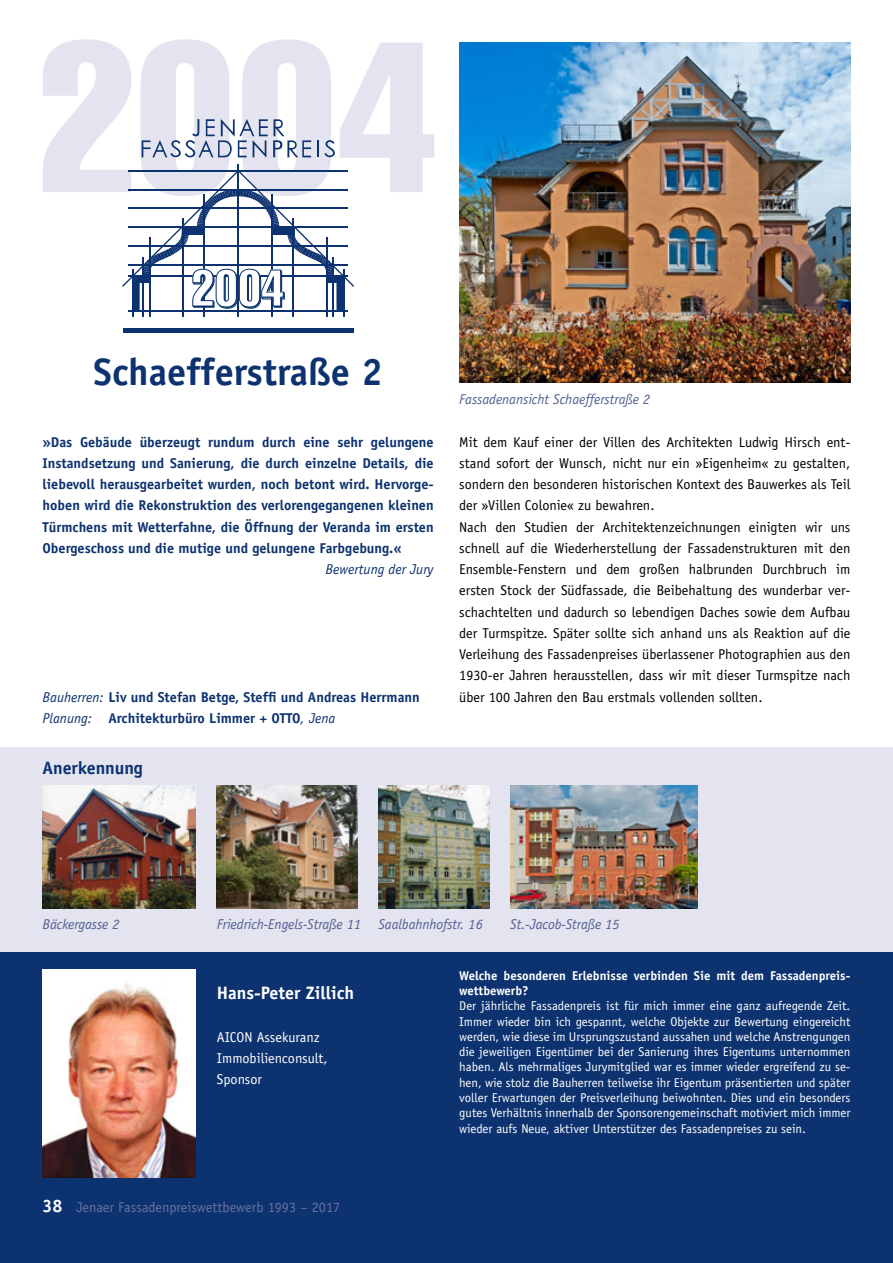
<style>
.page{position:relative;width:893px;height:1263px;background:#fff}
.page>*{position:absolute;margin:0;border:0;box-sizing:border-box;transform-origin:0 0}
.t1{font:extra-condensed 210px "Helvetica";color:#e3e4ef}
.t2{font:extra-condensed 50.55px "Helvetica";color:#fff;scale:.95 1}
.t3{font:700 38.25px "Officina Sans";color:#0d3270}
.t4{font:700 18px "Officina Sans";color:#fff}
.t5{font:700 18px "Officina Sans";letter-spacing:-.005em;color:#0d3270}
.t6{font:14.25px/21.3px "Officina Sans";color:#000}
.t7{font:700 14.25px/21.3px "Officina Sans";color:#0d3270;text-align:justify}
.t8{font:italic 14.25px "Officina Sans";letter-spacing:-.005em;color:#535f95}
.t9{font:14.25px "Officina Sans";color:#6972a3}
.t10{font:14.25px/21.3px "Officina Sans";color:#fff}
.t11{font:italic 14.25px "Officina Sans";color:#0d3270}
.t12{font:12.75px/15.3px "Officina Sans";color:#fff;text-align:justify}
.t13{font:700 12.75px/15.3px "Officina Sans";color:#fff}
.s1{font-weight:400;font-style:italic}
.s2{font-weight:700;font-size:18px;color:#fff}
</style>
<div class="page">
<img style="left:459px;top:43px;width:391px;height:340px">
<div style="left:0;top:927px;width:893px;height:336px;background:#0d3270"></div>
<div style="left:0;top:747px;width:893px;height:204px;background:#e3e4ef"></div>
<img style="left:43px;top:786px;width:153px;height:123px">
<img style="left:378px;top:786px;width:111px;height:123px">
<img style="left:510px;top:786px;width:187px;height:123px">
<img style="left:217px;top:786px;width:140px;height:123px">
<svg style="left:317px;top:140px;width:18px;height:18px"></svg>
<svg style="left:142px;top:119px;width:169px;height:39px"></svg>
<hr style="left:128px;top:311px;width:219px;height:1px;background:#0d3270">
<hr style="left:203px;top:194px;width:2px;height:123px;background:#0d3270">
<hr style="left:183px;top:218px;width:1px;height:99px;background:#0d3270">
<hr style="left:149px;top:237px;width:1px;height:80px;background:#0d3270">
<hr style="left:143px;top:257px;width:1px;height:60px;background:#0d3270">
<hr style="left:132px;top:269px;width:1px;height:48px;background:#0d3270">
<hr style="left:272px;top:194px;width:1px;height:123px;background:#0d3270">
<hr style="left:292px;top:218px;width:2px;height:99px;background:#0d3270">
<hr style="left:326px;top:237px;width:1px;height:80px;background:#0d3270">
<hr style="left:332px;top:257px;width:1px;height:60px;background:#0d3270">
<hr style="left:343px;top:269px;width:1px;height:48px;background:#0d3270">
<hr style="left:238px;top:164px;width:1px;height:153px;background:#0d3270">
<div style="left:133px;top:279px;width:7px;height:32px;background:#0d3270"></div>
<div style="left:336px;top:279px;width:7px;height:32px;background:#0d3270"></div>
<div style="left:123px;top:328px;width:230px;height:5px;background:#0d3270"></div>
<svg style="left:122px;top:170px;width:232px;height:139px"></svg>
<img style="left:43px;top:969px;width:153px;height:209px">
<h1 class="t1" style="left:39px;top:1px;width:399px">2004</h1>
<h2 class="t2" style="left:192px;top:260px;width:98px">2004</h2>
<h3 class="t3" style="left:94px;top:348px;width:290px">Schaefferstraße 2</h3>
<p class="t7" style="left:43px;top:431px;width:393px">»Das Gebäude überzeugt rundum durch eine sehr gelungene Instandsetzung und Sanierung, die durch einzelne Details, die liebevoll herausgearbeitet wurden, noch betont wird. Hervorge&shy;hoben wird die Rekonstruktion des verlorengegangenen kleinen Türmchens mit Wetterfahne, die Öffnung der Veranda im ersten Obergeschoss und die mutige und gelungene Farbgebung.«</p>
<p class="t11" style="left:326px;top:561px;width:110px">Bewertung der Jury</p>
<p class="t7" style="left:43px;top:686px;width:379px"><span class="s1">Bauherren:</span> Liv und Stefan Betge, Steffi und Andreas Herrmann<br><span class="s1">Planung:</span> Architekturbüro Limmer + OTTO<span class="s1">, Jena</span></p>
<p class="t5" style="left:43px;top:757px;width:102px">Anerkennung</p>
<p class="t8" style="left:459px;top:391px;width:193px">Fassadenansicht Schaefferstraße 2</p>
<p class="t6" style="left:459px;top:431px;width:393px">Mit dem Kauf einer der Villen des Architekten Ludwig Hirsch ent&shy;stand sofort der Wunsch, nicht nur ein »Eigenheim« zu gestalten, sondern den besonderen historischen Kontext des Bauwerkes als Teil der »Villen Colonie« zu bewahren.<br>Nach den Studien der Architektenzeichnungen einigten wir uns schnell auf die Wiederherstellung der Fassadenstrukturen mit den Ensemble-Fenstern und dem großen halbrunden Durchbruch im ersten Stock der Südfassade, die Beibehaltung des wunderbar ver&shy;schachtelten und dadurch so lebendigen Daches sowie dem Aufbau der Turmspitze. Später sollte sich anhand uns als Reaktion auf die Verleihung des Fassadenpreises überlassener Photographien aus den 1930-er Jahren herausstellen, dass wir mit dieser Turmspitze nach über 100 Jahren den Bau erstmals vollenden sollten.</p>
<p class="t8" style="left:43px;top:916px;width:79px">Bäckergasse 2</p>
<p class="t8" style="left:378px;top:916px;width:106px">Saalbahnhofstr. 16</p>
<p class="t8" style="left:510px;top:916px;width:111px">St.-Jacob-Straße 15</p>
<p class="t8" style="left:217px;top:916px;width:146px">Friedrich-Engels-Straße 11</p>
<p class="t4" style="left:217px;top:982px;width:139px">Hans-Peter Zillich</p>
<p class="t10" style="left:217px;top:1026px;width:112px">AICON Assekuranz<br>Immobilienconsult,<br>Sponsor</p>
<p class="t9" style="left:43px;top:1199px;width:299px"><span class="s2">38</span> Jenaer Fassadenpreiswettbewerb 1993 – 2017</p>
<p class="t13" style="left:459px;top:967px;width:393px">Welche besonderen Erlebnisse verbinden Sie mit dem Fassadenpreis&shy;wettbewerb?</p>
<p class="t12" style="left:459px;top:998px;width:393px">Der jährliche Fassadenpreis ist für mich immer eine ganz aufregende Zeit.<br>Immer wieder bin ich gespannt, welche Objekte zur Bewertung eingereicht werden, wie diese im Ursprungszustand aussahen und welche Anstrengungen die jeweiligen Eigentümer bei der Sanierung ihres Eigentums unternommen haben. Als mehrmaliges Jurymitglied war es immer wieder ergreifend zu se&shy;hen, wie stolz die Bauherren teilweise ihr Eigentum präsentierten und später voller Erwartungen der Preisverleihung beiwohnten. Dies und ein besonders gutes Verhältnis innerhalb der Sponsorengemeinschaft motiviert mich immer wieder aufs Neue, aktiver Unterstützer des Fassadenpreises zu sein.</p>
</div>
